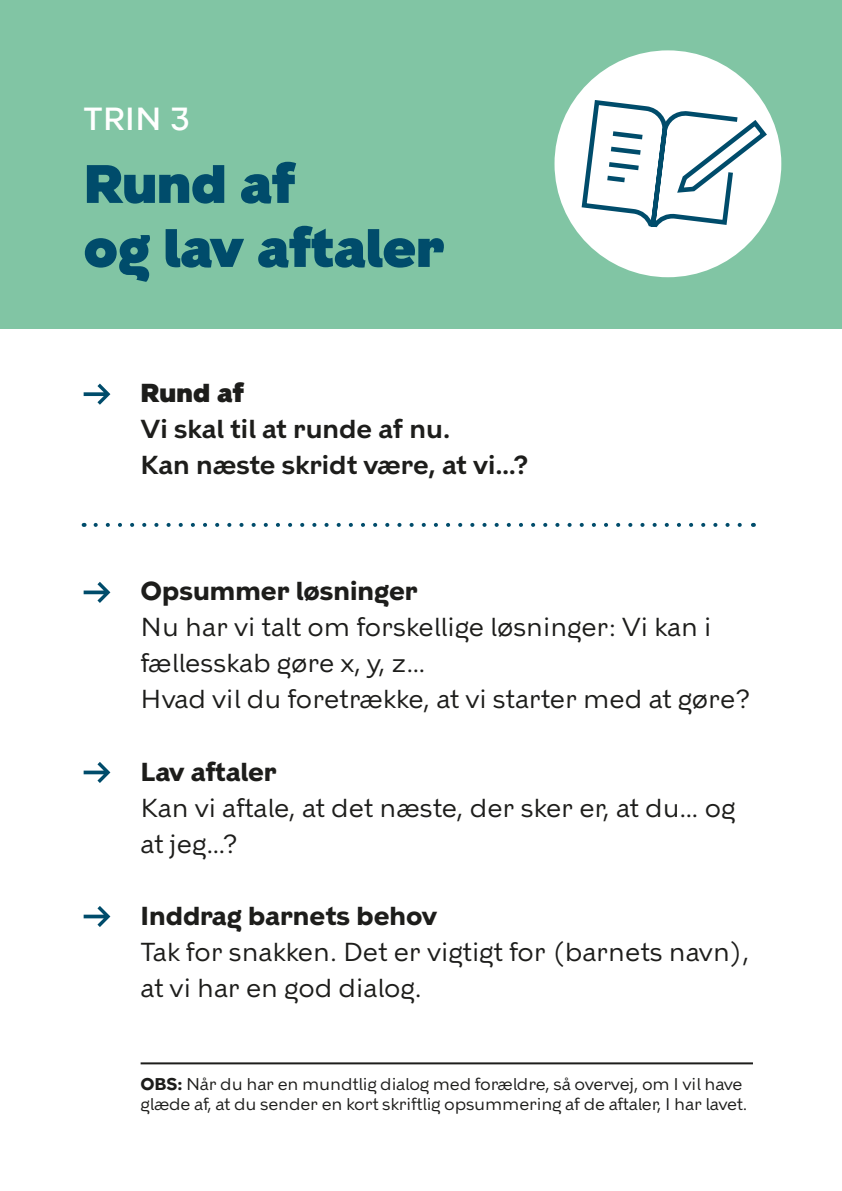
<style>
.page{position:relative;width:842px;height:1191px;background:#fff}
.page>*{position:absolute;margin:0;border:0;box-sizing:border-box;transform-origin:0 0}
.t1{font:900 54px "KBH";color:#004c6b}
.t2{font:500 32px "KBH";color:#fff}
.t3{font:26px/36px "KBH";color:#1d1d1b}
.t4{font:600 26px/36px "KBH";color:#1d1d1b}
.t5{font:700 26px "KBH";color:#1d1d1b}
.t6{font:900 26px "KBH";letter-spacing:.005em;color:#1d1d1b}
.t7{font:17px/20.4px "KBH";letter-spacing:-.01em;color:#1d1d1b}
.s1{font-weight:700}
</style>
<div class="page">
<div style="left:0;top:0;width:842px;height:329px;background:#81c5a4"></div>
<div style="left:554px;top:50px;width:227px;height:227px;background:#fff;border-radius:50%"></div>
<hr style="left:141px;top:1062px;width:612px;height:2px;background:#1d1d1b">
<svg style="left:84px;top:582px;width:26px;height:21px"></svg>
<svg style="left:84px;top:762px;width:26px;height:21px"></svg>
<svg style="left:84px;top:906px;width:26px;height:21px"></svg>
<svg style="left:84px;top:383px;width:26px;height:22px"></svg>
<svg style="left:96px;top:523px;width:646px;height:4px"></svg>
<svg style="left:581px;top:97px;width:189px;height:133px"></svg>
<p class="t2" style="left:84px;top:99px;width:108px">TRIN 3</p>
<p class="t1" style="left:84px;top:152px;width:213px">Rund af</p>
<p class="t1" style="left:84px;top:216px;width:362px">og lav aftaler</p>
<p class="t6" style="left:141px;top:378px;width:105px">Rund af</p>
<p class="t4" style="left:141px;top:411px;width:390px">Vi skal til at runde af nu.<br>Kan næste skridt være, at vi…?</p>
<p class="t5" style="left:141px;top:575px;width:279px">Opsummer løsninger</p>
<p class="t3" style="left:141px;top:609px;width:612px">Nu har vi talt om forskellige løsninger: Vi kan i fællesskab gøre x, y, z…<br>Hvad vil du foretrække, at vi starter med at gøre?</p>
<p class="t5" style="left:141px;top:755px;width:138px">Lav aftaler</p>
<p class="t3" style="left:141px;top:789px;width:596px">Kan vi aftale, at det næste, der sker er, at du… og at jeg…?</p>
<p class="t5" style="left:141px;top:899px;width:298px">Inddrag barnets behov</p>
<p class="t3" style="left:141px;top:933px;width:610px">Tak for snakken. Det er vigtigt for (barnets navn), at vi har en god dialog.</p>
<p class="t7" style="left:141px;top:1073px;width:608px"><span class="s1">OBS:</span> Når du har en mundtlig dialog med forældre, så overvej, om I vil have glæde af, at du sender en kort skriftlig opsummering af de aftaler, I har lavet.</p>
</div>
